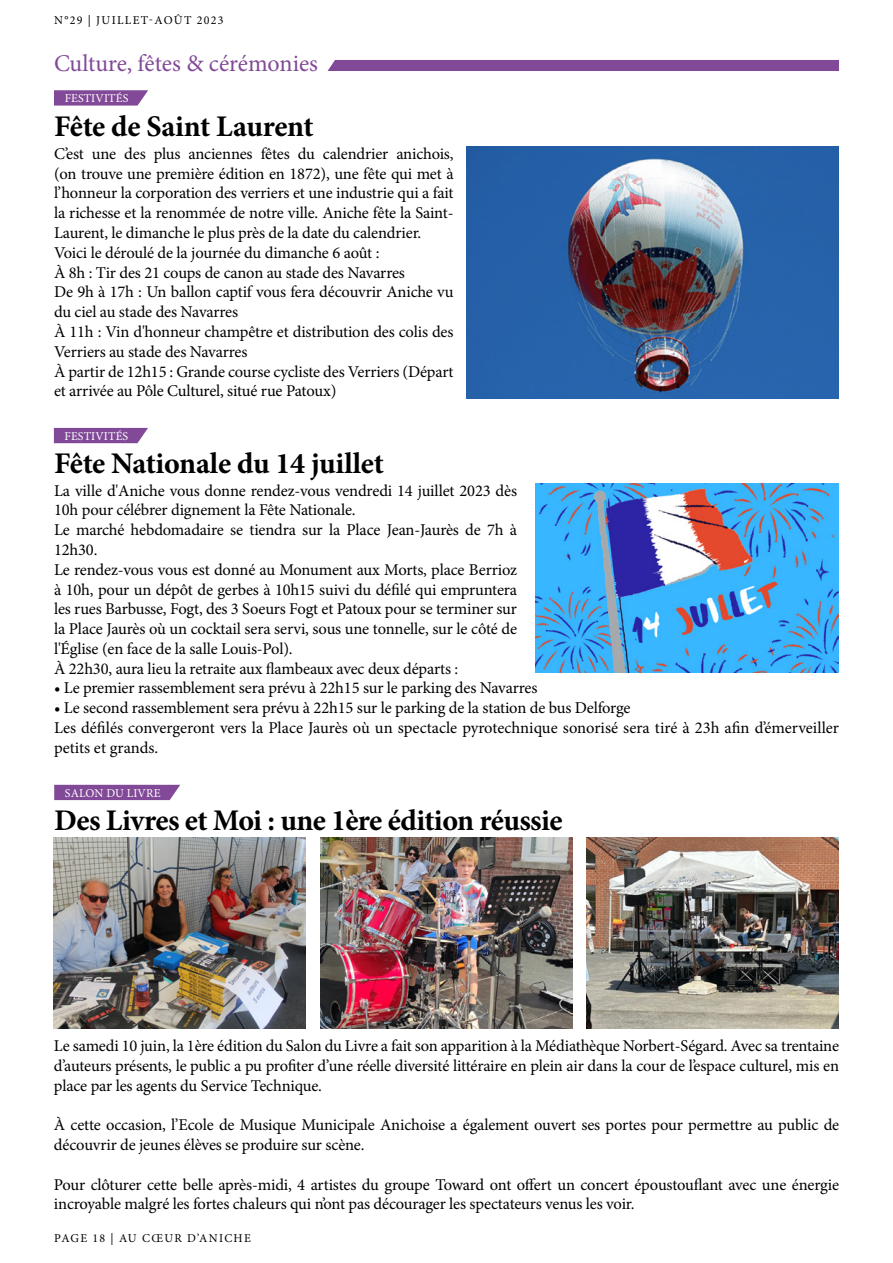
<style>
.page{position:relative;width:893px;height:1263px;background:#fff}
.page>*{position:absolute;margin:0;border:0;box-sizing:border-box;transform-origin:0 0}
.t1{font:700 30px "Minion Pro";letter-spacing:-.02em;color:#000}
.t2{font:24px "Minion Pro";color:#814997}
.t3{font:16.5px/19.8px "Minion Pro";letter-spacing:-.01em;color:#000}
.t4{font:12px "Minion Pro";letter-spacing:.11em;color:#000}
.t5{font:12px "Minion Pro";letter-spacing:.01em;color:#fff}
</style>
<div class="page">
<div style="left:328px;top:60px;width:511px;height:11px;background:#814997"></div>
<svg style="left:54px;top:90px;width:94px;height:16px;background:#8c5aa0"></svg>
<img style="left:467px;top:147px;width:372px;height:252px">
<img style="left:536px;top:484px;width:303px;height:188px">
<div style="left:54px;top:785px;width:126px;height:15px;background:#814997"></div>
<img style="left:54px;top:837px;width:252px;height:192px">
<img style="left:320px;top:837px;width:253px;height:192px">
<img style="left:587px;top:837px;width:252px;height:192px">
<svg style="left:54px;top:428px;width:94px;height:15px"></svg>
<p class="t4" style="left:54px;top:12px;width:171px">N°29 | JUILLET-AOÛT 2023</p>
<h2 class="t2" style="left:54px;top:47px;width:266px">Culture, fêtes &amp; cérémonies</h2>
<p class="t5" style="left:65px;top:90px;width:65px">FESTIVITÉS</p>
<h1 class="t1" style="left:54px;top:105px;width:261px">Fête de Saint Laurent</h1>
<p class="t3" style="left:54px;top:144px;width:401px">C’est une des plus anciennes fêtes du calendrier anichois, (on trouve une première édition en 1872), une fête qui met à l’honneur la corporation des verriers et une industrie qui a fait la richesse et la renommée de notre ville. Aniche fête la Saint-Laurent, le dimanche le plus près de la date du calendrier.<br>Voici le déroulé de la journée du dimanche 6 août :<br>À 8h : Tir des 21 coups de canon au stade des Navarres<br>De 9h à 17h : Un ballon captif vous fera découvrir Aniche vu du ciel au stade des Navarres<br>À 11h : Vin d'honneur champêtre et distribution des colis des Verriers au stade des Navarres<br>À partir de 12h15 : Grande course cycliste des Verriers (Départ et arrivée au Pôle Culturel, situé rue Patoux)</p>
<p class="t5" style="left:65px;top:428px;width:65px">FESTIVITÉS</p>
<h1 class="t1" style="left:54px;top:443px;width:332px">Fête Nationale du 14 juillet</h1>
<p class="t3" style="left:54px;top:480px;width:465px">La ville d'Aniche vous donne rendez-vous vendredi 14 juillet 2023 dès 10h pour célébrer dignement la Fête Nationale.<br>Le marché hebdomadaire se tiendra sur la Place Jean-Jaurès de 7h à 12h30.<br>Le rendez-vous vous est donné au Monument aux Morts, place Berrioz à 10h, pour un dépôt de gerbes à 10h15 suivi du défilé qui empruntera les rues Barbusse, Fogt, des 3 Soeurs Fogt et Patoux pour se terminer sur la Place Jaurès où un cocktail sera servi, sous une tonnelle, sur le côté de l'Église (en face de la salle Louis-Pol).<br>À 22h30, aura lieu la retraite aux flambeaux avec deux départs :</p>
<p class="t3" style="left:54px;top:678px;width:485px">• Le premier rassemblement sera prévu à 22h15 sur le parking des Navarres</p>
<p class="t3" style="left:54px;top:698px;width:786px">• Le second rassemblement sera prévu à 22h15 sur le parking de la station de bus Delforge<br>Les défilés convergeront vers la Place Jaurès où un spectacle pyrotechnique sonorisé sera tiré à 23h afin d’émerveiller petits et grands.</p>
<p class="t5" style="left:65px;top:785px;width:97px">SALON DU LIVRE</p>
<h1 class="t1" style="left:54px;top:799px;width:510px">Des Livres et Moi : une 1ère édition réussie</h1>
<p class="t3" style="left:54px;top:1036px;width:787px;text-align:justify">Le samedi 10 juin, la 1ère édition du Salon du Livre a fait son apparition à la Médiathèque Norbert-Ségard. Avec sa trentaine d’auteurs présents, le public a pu profiter d’une réelle diversité littéraire en plein air dans la cour de l’espace culturel, mis en place par les agents du Service Technique.</p>
<p class="t3" style="left:54px;top:1115px;width:787px">À cette occasion, l’Ecole de Musique Municipale Anichoise a également ouvert ses portes pour permettre au public de découvrir de jeunes élèves se produire sur scène.</p>
<p class="t3" style="left:54px;top:1174px;width:787px">Pour clôturer cette belle après-midi, 4 artistes du groupe Toward ont offert un concert époustouflant avec une énergie incroyable malgré les fortes chaleurs qui n’ont pas décourager les spectateurs venus les voir.</p>
<p class="t4" style="left:54px;top:1230px;width:198px">PAGE 18 | AU CŒUR D’ANICHE</p>
</div>
